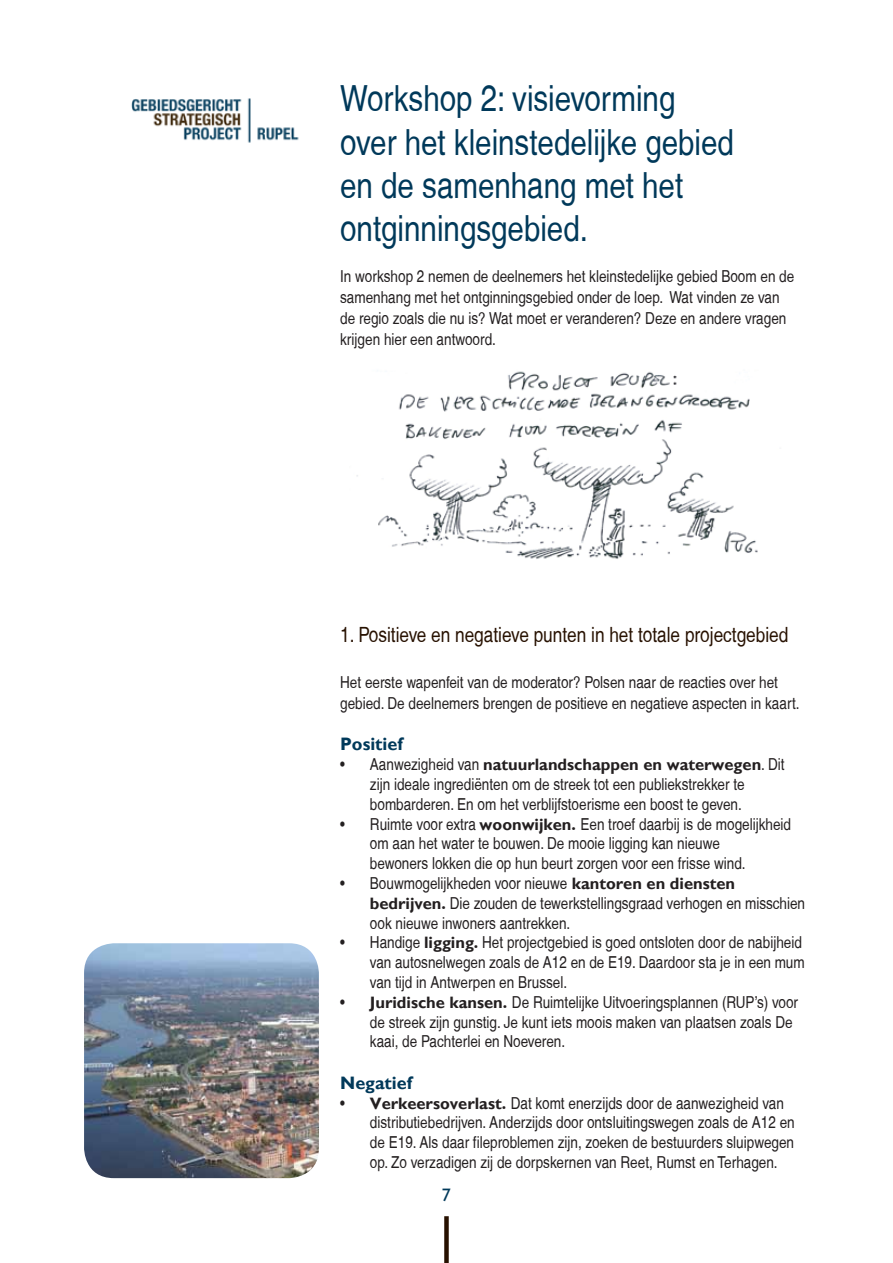
<style>
.page{position:relative;width:893px;height:1263px;background:#fff}
.page>*{position:absolute;margin:0;border:0;box-sizing:border-box;transform-origin:0 0}
.t1{font:condensed 36px/43.2px "Helvetica";color:#00395a}
.t2{font:condensed 21px "Helvetica";color:#271100}
.t3{font:700 18px "Gill Sans";color:#00395a}
.t4{font:18px "Gill Sans";color:#00395a}
.t5{font:condensed 16.5px/19.8px "Helvetica";color:#231f20}
.t6{font:700 16.5px "Gill Sans";color:#231f20}
.s1{font-family:"Helvetica";font-weight:400;font-stretch:condensed}
.s2{font-family:"Gill Sans";font-weight:700;font-stretch:normal}
</style>
<div class="page">
<img style="left:131px;top:98px;width:168px;height:45px">
<div style="left:444px;top:1216px;width:5px;height:47px;background:#271100"></div>
<img style="left:356px;top:371px;width:402px;height:188px">
<img style="left:84px;top:943px;width:235px;height:235px">
<h1 class="t1" style="left:340px;top:77px;width:395px">Workshop 2: visievorming over het kleinstedelijke gebied en de samenhang met het ontginningsgebied.</h1>
<p class="t5" style="left:340px;top:265px;width:456px;line-height:21px">In workshop 2 nemen de deelnemers het kleinstedelijke gebied Boom en de samenhang met het ontginningsgebied onder de loep. Wat vinden ze van de regio zoals die nu is? Wat moet er veranderen? Deze en andere vragen krijgen hier een antwoord.</p>
<p class="t2" style="left:340px;top:622px;width:450px">1. Positieve en negatieve punten in het totale projectgebied</p>
<p class="t5" style="left:340px;top:672px;width:461px;line-height:21px">Het eerste wapenfeit van de moderator? Polsen naar de reacties over het gebied. De deelnemers brengen de positieve en negatieve aspecten in kaart.</p>
<p class="t3" style="left:340px;top:734px;width:64px">Positief</p>
<p class="t6" style="left:340px;top:755px;width:446px"><span class="s1">• Aanwezigheid van</span> natuurlandschappen en waterwegen<span class="s1">. Dit</span></p>
<p class="t5" style="left:370px;top:774px;width:376px">zijn ideale ingrediënten om de streek tot een publiekstrekker te bombarderen. En om het verblijfstoerisme een boost te geven.</p>
<p class="t5" style="left:370px;top:814px;width:423px;text-indent:-30px">• Ruimte voor extra <span class="s2">woonwijken.</span> Een troef daarbij is de mogelijkheid om aan het water te bouwen. De mooie ligging kan nieuwe<br>bewoners lokken die op hun beurt zorgen voor een frisse wind.</p>
<p class="t5" style="left:370px;top:873px;width:437px;text-indent:-30px">• Bouwmogelijkheden voor nieuwe <span class="s2">kantoren en diensten bedrijven.</span> Die zouden de tewerkstellingsgraad verhogen en misschien ook nieuwe inwoners aantrekken.</p>
<p class="t5" style="left:370px;top:933px;width:436px;text-indent:-30px">• Handige <span class="s2">ligging.</span> Het projectgebied is goed ontsloten door de nabijheid van autosnelwegen zoals de A12 en de E19. Daardoor sta je in een mum van tijd in Antwerpen en Brussel.</p>
<p class="t5" style="left:370px;top:992px;width:430px;text-indent:-30px">• <span class="s2">Juridische kansen.</span> De Ruimtelijke Uitvoeringsplannen (RUP’s) voor de streek zijn gunstig. Je kunt iets moois maken van plaatsen zoals De kaai, de Pachterlei en Noeveren.</p>
<p class="t3" style="left:340px;top:1072px;width:74px">Negatief</p>
<p class="t5" style="left:370px;top:1093px;width:426px;text-indent:-30px">• <span class="s2">Verkeersoverlast.</span> Dat komt enerzijds door de aanwezigheid van distributiebedrijven. Anderzijds door ontsluitingswegen zoals de A12 en de E19. Als daar fileproblemen zijn, zoeken de bestuurders sluipwegen op. Zo verzadigen zij de dorpskernen van Reet, Rumst en Terhagen.</p>
<p class="t4" style="left:442px;top:1184px;width:10px">7</p>
</div>
